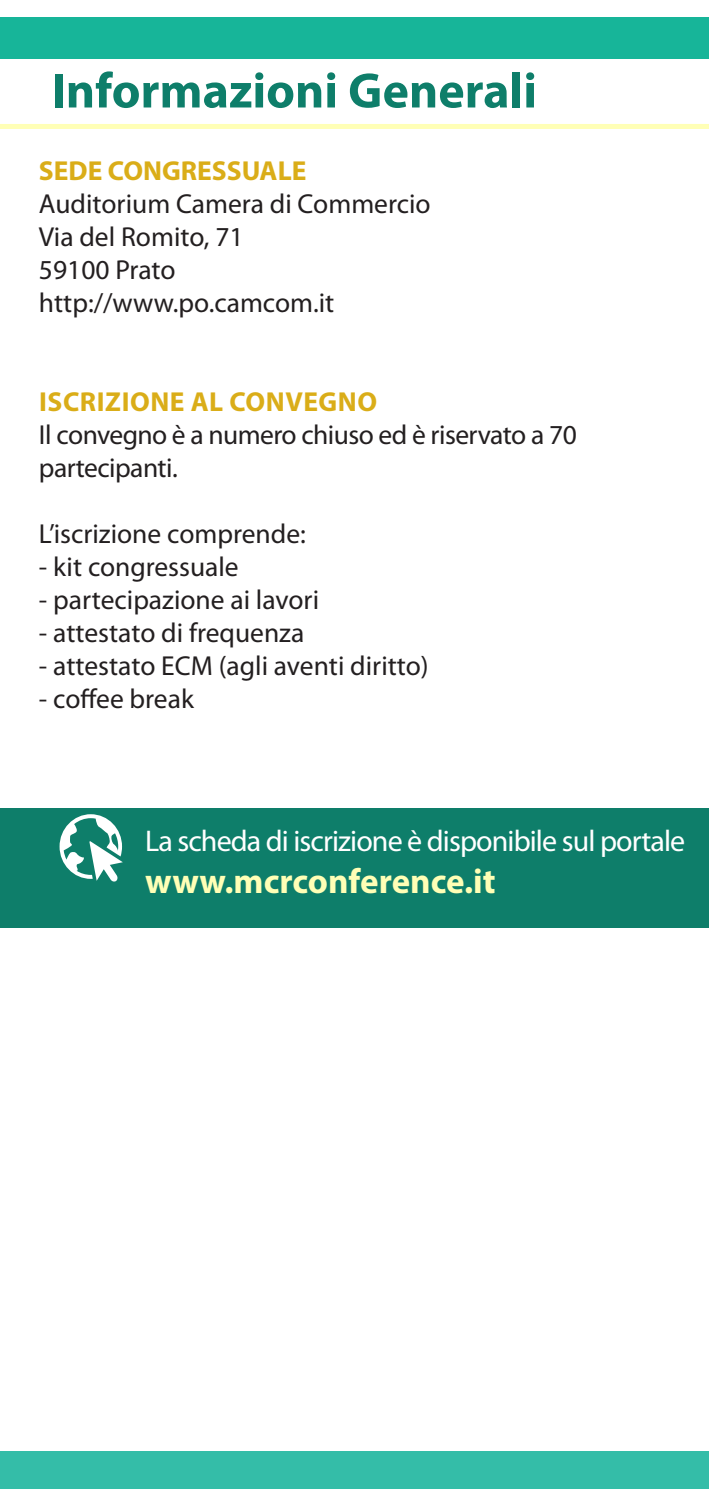
<style>
.page{position:relative;width:709px;height:1489px;background:#fff}
.page>*{position:absolute;margin:0;border:0;box-sizing:border-box;transform-origin:0 0}
.t1{font:700 50px "Myriad Pro";color:#0e7e6a}
.t2{font:700 35px "Myriad Pro";color:#ffffb6}
.t3{font:30px "Myriad Pro";letter-spacing:-.03em;color:#fff}
.t4{font:27.5px "Myriad Pro";color:#231f20}
.t5{font:27.5px/33px "Myriad Pro";letter-spacing:-.02em;color:#231f20}
.t6{font:700 27.5px "Myriad Pro";letter-spacing:.02em;color:#daad18}
.t7{font:700 27.5px "Myriad Pro";color:#daad18}
</style>
<div class="page">
<div style="left:0;top:17px;width:709px;height:42px;background:#17b599"></div>
<div style="left:0;top:1451px;width:709px;height:37px;background:#34bda8"></div>
<div style="left:0;top:124px;width:709px;height:5px;background:#ffffb6"></div>
<div style="left:0;top:808px;width:709px;height:119px;background:#0e7e6a"></div>
<svg style="left:60px;top:814px;width:63px;height:68px"></svg>
<p class="t1" style="left:51px;top:58px;width:487px">Informazioni Generali</p>
<p class="t7" style="left:39px;top:153px;width:269px">SEDE CONGRESSUALE</p>
<p class="t4" style="left:39px;top:189px;width:393px">Auditorium Camera di Commercio</p>
<p class="t4" style="left:39px;top:222px;width:206px">Via del Romito, 71</p>
<p class="t4" style="left:39px;top:255px;width:138px">59100 Prato</p>
<p class="t4" style="left:39px;top:288px;width:297px">http://www.po.camcom.it</p>
<p class="t6" style="left:39px;top:384px;width:339px">ISCRIZIONE AL CONVEGNO</p>
<p class="t5" style="left:39px;top:419px;width:539px">Il convegno è a numero chiuso ed è riservato a 70 partecipanti.</p>
<p class="t4" style="left:39px;top:519px;width:268px">L’iscrizione comprende:</p>
<p class="t4" style="left:39px;top:552px;width:201px">- kit congressuale</p>
<p class="t4" style="left:39px;top:585px;width:281px">- partecipazione ai lavori</p>
<p class="t4" style="left:39px;top:618px;width:267px">- attestato di frequenza</p>
<p class="t4" style="left:39px;top:651px;width:391px">- attestato ECM (agli aventi diritto)</p>
<p class="t4" style="left:39px;top:684px;width:156px">- coffee break</p>
<p class="t3" style="left:145px;top:824px;width:541px">La scheda di iscrizione è disponibile sul portale</p>
<p class="t2" style="left:145px;top:858px;width:352px">www.mcrconference.it</p>
</div>
